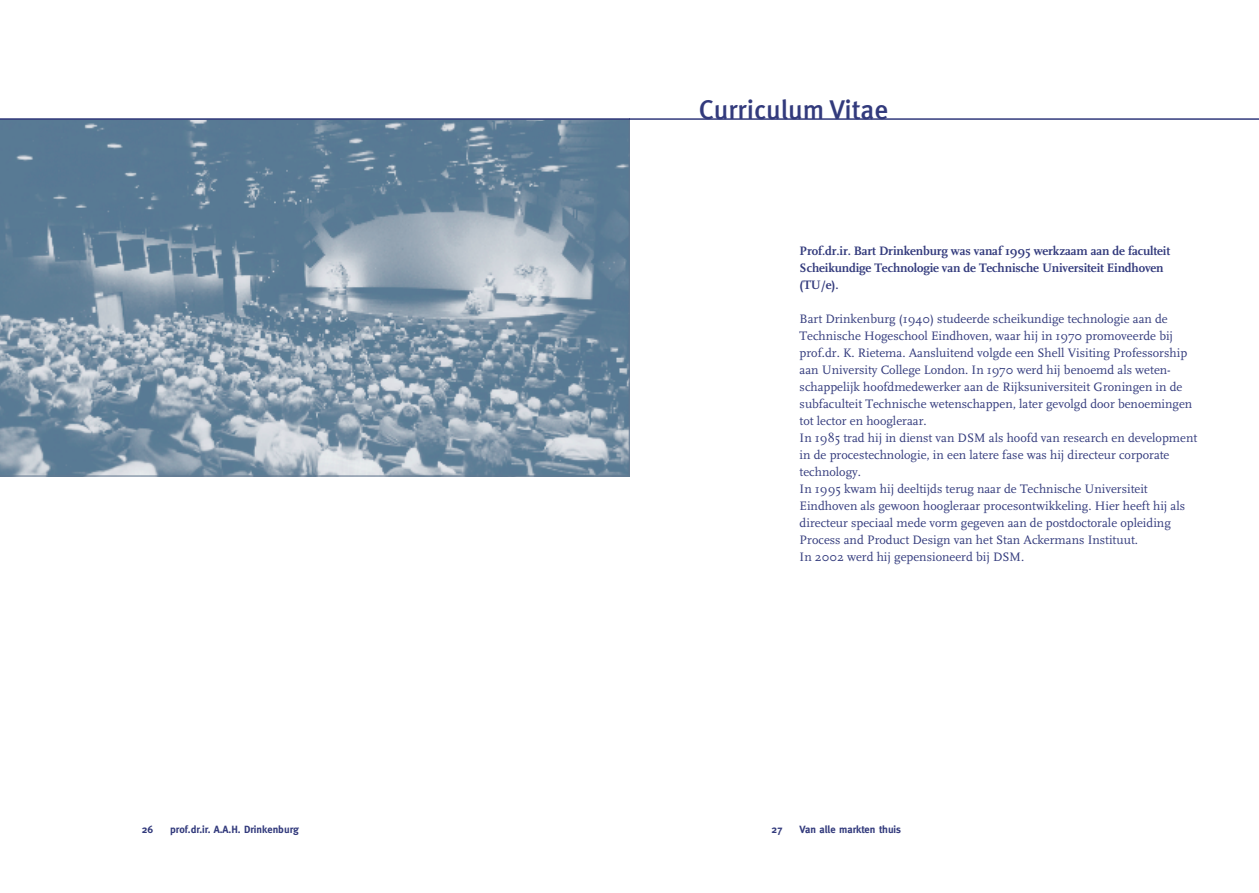
<style>
.page{position:relative;width:1259px;height:893px;background:#fff}
.page>*{position:absolute;margin:0;border:0;box-sizing:border-box;transform-origin:0 0}
.t1{font:500 27px "Meta";color:#323a7c}
.t2{font:12.75px/17px "FF Scala";color:#323a7c}
.t3{font:700 12.75px/17px "FF Scala";letter-spacing:-.01em;color:#323a7c}
.t4{font:700 10.5px "Meta";color:#323a7c}
</style>
<div class="page">
<svg style="left:0;top:120px;width:629px;height:356px;background:#7c94a7"></svg>
<hr style="left:0;top:118px;width:629px;height:2px;background:#323a7c">
<hr style="left:629px;top:118px;width:630px;height:2px;background:#323a7c">
<h1 class="t1" style="left:699px;top:94px;width:191px">Curriculum Vitae</h1>
<p class="t3" style="left:799px;top:243px;width:372px">Prof.dr.ir. Bart Drinkenburg was vanaf 1995 werkzaam aan de faculteit<br>Scheikundige Technologie van de Technische Universiteit Eindhoven (TU/e).</p>
<p class="t2" style="left:799px;top:311px;width:399px">Bart Drinkenburg (1940) studeerde scheikundige technologie aan de Technische Hogeschool Eindhoven, waar hij in 1970 promoveerde bij prof.dr. K. Rietema. Aansluitend volgde een Shell Visiting Professorship aan University College London. In 1970 werd hij benoemd als weten&shy;schappelijk hoofdmedewerker aan de Rijksuniversiteit Groningen in de subfaculteit Technische wetenschappen, later gevolgd door benoemingen tot lector en hoogleraar.<br>In 1985 trad hij in dienst van DSM als hoofd van research en development in de procestechnologie, in een latere fase was hij directeur corporate technology.<br>In 1995 kwam hij deeltijds terug naar de Technische Universiteit Eindhoven als gewoon hoogleraar procesontwikkeling. Hier heeft hij als directeur speciaal mede vorm gegeven aan de postdoctorale opleiding Process and Product Design van het Stan Ackermans Instituut.<br>In 2002 werd hij gepensioneerd bij DSM.</p>
<p class="t4" style="left:142px;top:824px;width:13px">26</p>
<p class="t4" style="left:170px;top:824px;width:130px">prof.dr.ir. A.A.H. Drinkenburg</p>
<p class="t4" style="left:771px;top:824px;width:13px">27</p>
<p class="t4" style="left:799px;top:824px;width:103px">Van alle markten thuis</p>
</div>
